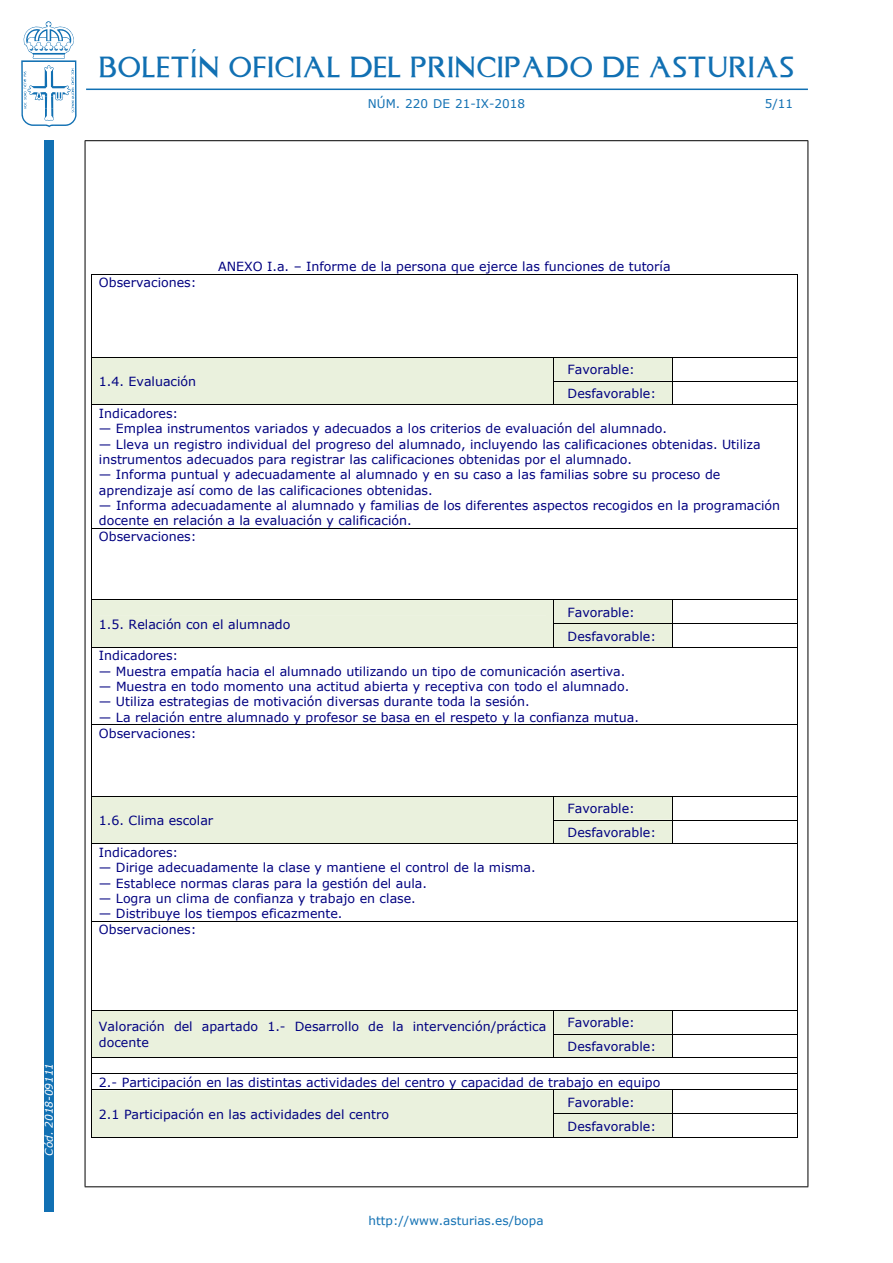
<style>
.page{position:relative;width:893px;height:1263px;background:#fff}
.page>*{position:absolute;margin:0;border:0;box-sizing:border-box;transform-origin:0 0}
.t1{font:24px "Asturica";letter-spacing:.05em;color:#1170b3}
.t2{font:12.6px/23.9px "Verdana";color:#000080}
.t3{font:12px "Verdana";color:#1170b3}
.t4{font:italic 10.5px "Verdana";color:#fff}
</style>
<div class="page">
<div style="left:44px;top:140px;width:10px;height:1072px;background:#1170b3"></div>
<svg style="left:21px;top:21px;width:56px;height:106px"></svg>
<hr style="left:86px;top:89px;width:722px;height:1px;background:#1170b3">
<hr style="left:85px;top:140px;width:723px;height:1px;background:#000">
<hr style="left:85px;top:1186px;width:723px;height:1px;background:#000">
<hr style="left:85px;top:141px;width:1px;height:1045px;background:#000">
<hr style="left:807px;top:141px;width:1px;height:1045px;background:#000">
<hr style="left:91px;top:274px;width:706px;height:1px;background:#000">
<hr style="left:91px;top:275px;width:1px;height:82px;background:#000">
<hr style="left:797px;top:275px;width:1px;height:82px;background:#000">
<hr style="left:91px;top:357px;width:706px;height:1px;background:#000">
<hr style="left:553px;top:381px;width:244px;height:1px;background:#000">
<div style="left:91px;top:358px;width:582px;height:46px;background:#eaf1dd"></div>
<svg style="left:797px;top:358px;width:1px;height:46px"></svg>
<hr style="left:91px;top:404px;width:706px;height:1px;background:#000">
<hr style="left:91px;top:405px;width:1px;height:123px;background:#000">
<hr style="left:797px;top:405px;width:1px;height:123px;background:#000">
<hr style="left:91px;top:528px;width:706px;height:1px;background:#000">
<hr style="left:91px;top:528px;width:1px;height:71px;background:#000">
<hr style="left:797px;top:528px;width:1px;height:71px;background:#000">
<hr style="left:91px;top:599px;width:706px;height:1px;background:#000">
<hr style="left:553px;top:623px;width:244px;height:1px;background:#000">
<div style="left:91px;top:600px;width:582px;height:47px;background:#eaf1dd"></div>
<svg style="left:797px;top:600px;width:1px;height:47px"></svg>
<hr style="left:91px;top:647px;width:706px;height:1px;background:#000">
<hr style="left:91px;top:648px;width:1px;height:76px;background:#000">
<hr style="left:797px;top:648px;width:1px;height:76px;background:#000">
<hr style="left:91px;top:724px;width:706px;height:1px;background:#000">
<hr style="left:91px;top:725px;width:1px;height:71px;background:#000">
<hr style="left:797px;top:725px;width:1px;height:71px;background:#000">
<hr style="left:91px;top:796px;width:706px;height:1px;background:#000">
<hr style="left:553px;top:820px;width:244px;height:1px;background:#000">
<div style="left:91px;top:797px;width:582px;height:46px;background:#eaf1dd"></div>
<svg style="left:797px;top:797px;width:1px;height:46px"></svg>
<hr style="left:91px;top:843px;width:706px;height:1px;background:#000">
<hr style="left:91px;top:844px;width:1px;height:77px;background:#000">
<hr style="left:797px;top:844px;width:1px;height:77px;background:#000">
<hr style="left:91px;top:921px;width:706px;height:1px;background:#000">
<hr style="left:91px;top:921px;width:1px;height:89px;background:#000">
<hr style="left:797px;top:921px;width:1px;height:89px;background:#000">
<hr style="left:91px;top:1010px;width:706px;height:1px;background:#000">
<hr style="left:553px;top:1034px;width:244px;height:1px;background:#000">
<hr style="left:91px;top:1057px;width:706px;height:1px;background:#000">
<hr style="left:91px;top:1073px;width:706px;height:1px;background:#000">
<hr style="left:91px;top:1089px;width:706px;height:1px;background:#000">
<hr style="left:553px;top:1113px;width:244px;height:1px;background:#000">
<svg style="left:91px;top:1011px;width:582px;height:127px"></svg>
<hr style="left:673px;top:1137px;width:124px;height:1px;background:#000">
<svg style="left:797px;top:1011px;width:1px;height:127px"></svg>
<h1 class="t1" style="left:99px;top:49px;width:696px">BOLETÍN OFICIAL DEL PRINCIPADO DE ASTURIAS</h1>
<p class="t3" style="left:368px;top:96px;width:159px">núm. 220 de 21-ix-2018</p>
<p class="t3" style="left:765px;top:96px;width:30px">5/11</p>
<p class="t4" style="left:42px;top:1155px;width:94px;rotate:-90deg">Cód. 2018-09111</p>
<p class="t2" style="left:99px;top:270px;width:99px">observaciones:</p>
<p class="t2" style="left:218px;top:254px;width:454px">anexo i.a. – informe de la persona que ejerce las funciones de tutoría</p>
<p class="t2" style="left:99px;top:369px;width:99px">1.4. evaluación</p>
<p class="t2" style="left:568px;top:357px;width:90px">Favorable: desfavorable:</p>
<p class="t2" style="left:99px;top:401px;width:81px">indicadores:</p>
<p class="t2" style="left:99px;top:416px;width:570px">— emplea instrumentos variados y adecuados a los criterios de evaluación del alumnado.</p>
<p class="t2" style="left:99px;top:436px;width:663px;line-height:15.3px">— lleva un registro individual del progreso del alumnado, incluyendo las calificaciones obtenidas. Utiliza instrumentos adecuados para registrar las calificaciones obtenidas por el alumnado.</p>
<p class="t2" style="left:99px;top:466px;width:623px;line-height:15.5px">— informa puntual y adecuadamente al alumnado y en su caso a las familias sobre su proceso de aprendizaje así como de las calificaciones obtenidas.</p>
<p class="t2" style="left:99px;top:497px;width:683px;line-height:15.8px">— informa adecuadamente al alumnado y familias de los diferentes aspectos recogidos en la programación docente en relación a la evaluación y calificación.<br>observaciones:</p>
<p class="t2" style="left:99px;top:612px;width:193px">1.5. Relación con el alumnado</p>
<p class="t2" style="left:568px;top:600px;width:90px">Favorable: desfavorable:</p>
<p class="t2" style="left:99px;top:643px;width:81px">indicadores:</p>
<p class="t2" style="left:99px;top:659px;width:528px">— Muestra empatía hacia el alumnado utilizando un tipo de comunicación asertiva.</p>
<p class="t2" style="left:99px;top:674px;width:532px">— muestra en todo momento una actitud abierta y receptiva con todo el alumnado.</p>
<p class="t2" style="left:99px;top:689px;width:432px">— Utiliza estrategias de motivación diversas durante toda la sesión.</p>
<p class="t2" style="left:99px;top:709px;width:541px;line-height:16px">— la relación entre alumnado y profesor se basa en el respeto y la confianza mutua. observaciones:</p>
<p class="t2" style="left:99px;top:808px;width:116px">1.6. Clima escolar</p>
<p class="t2" style="left:568px;top:796px;width:90px">Favorable: desfavorable:</p>
<p class="t2" style="left:99px;top:840px;width:81px">indicadores:</p>
<p class="t2" style="left:99px;top:855px;width:438px">— dirige adecuadamente la clase y mantiene el control de la misma.</p>
<p class="t2" style="left:99px;top:871px;width:330px">— establece normas claras para la gestión del aula.</p>
<p class="t2" style="left:99px;top:886px;width:318px">— Logra un clima de confianza y trabajo en clase.</p>
<p class="t2" style="left:99px;top:905px;width:245px;line-height:16px">— Distribuye los tiempos eficazmente. observaciones:</p>
<p class="t2" style="left:99px;top:1019px;width:449px;line-height:15.3px">Valoración del apartado 1.- Desarrollo de la intervención/práctica docente</p>
<p class="t2" style="left:568px;top:1010px;width:90px">Favorable: desfavorable:</p>
<p class="t2" style="left:99px;top:1070px;width:563px">2.- Participación en las distintas actividades del centro y capacidad de trabajo en equipo</p>
<p class="t2" style="left:99px;top:1102px;width:292px">2.1 Participación en las actividades del centro</p>
<p class="t2" style="left:568px;top:1090px;width:90px">Favorable: desfavorable:</p>
<p class="t3" style="left:369px;top:1213px;width:177px">http://www.asturias.es/bopa</p>
</div>
